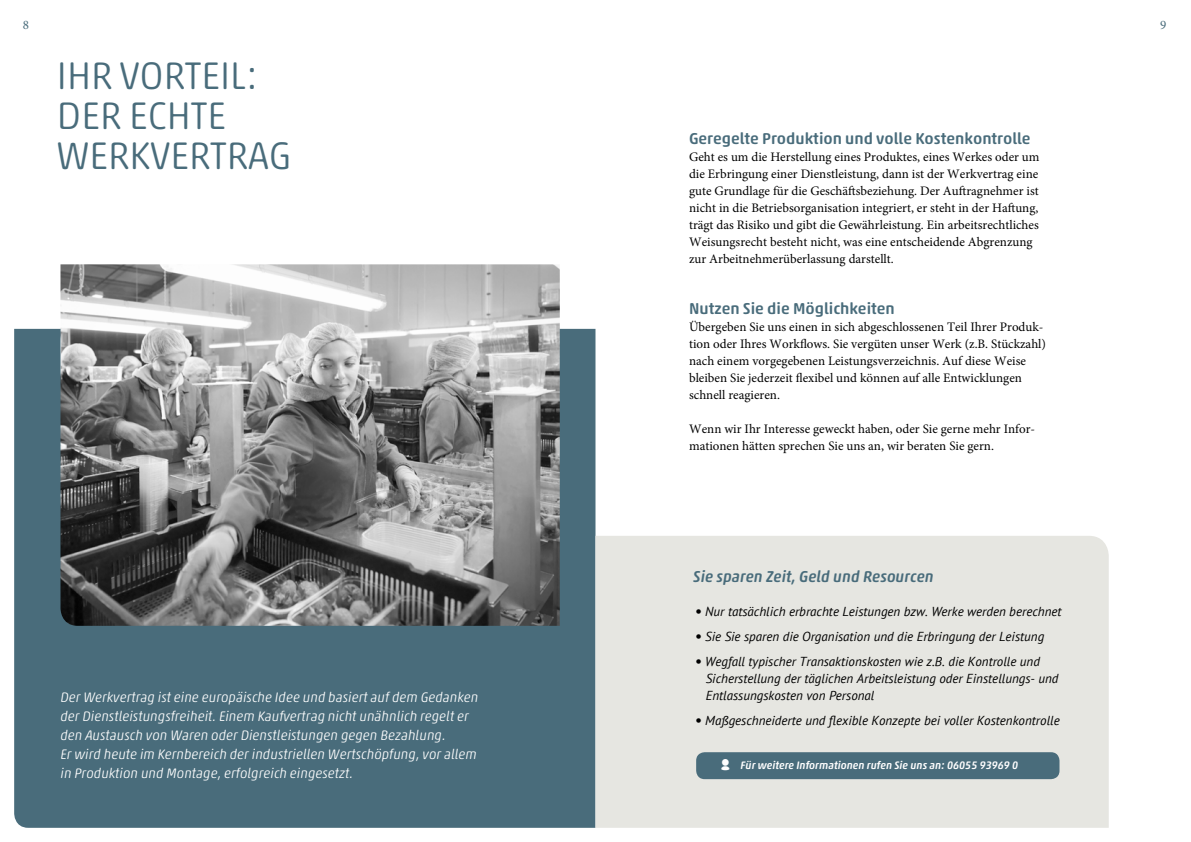
<style>
.page{position:relative;width:1191px;height:842px;background:#fff}
.page>*{position:absolute;margin:0;border:0;box-sizing:border-box;transform-origin:0 0}
.t1{font:300 39px/40px "Akko Rounded Pro";color:#496c7b}
.t2{font:500 16px "Akko Rounded Pro";color:#496c7b}
.t3{font:italic 500 16px "Akko Rounded Pro";color:#496c7b}
.t4{font:italic 300 14px/19px "Akko Rounded Pro";color:#fff}
.t5{font:13px/17px "Minion Pro";color:#000}
.t6{font:italic 13px/17px "PT Sans";color:#000}
.t7{font:13px "Minion Pro";color:#496c7b}
.t8{font:italic 500 11px "Akko Rounded Pro";color:#fff}
.s1{font-family:"Akko Rounded Pro";font-weight:500;font-style:normal}
</style>
<div class="page">
<div style="left:14px;top:329px;width:581px;height:499px;background:#496c7b"></div>
<div style="left:595px;top:536px;width:513px;height:292px;background:#e6e6e1"></div>
<div style="left:696px;top:752px;width:363px;height:27px;background:#496c7b;border-radius:9px"></div>
<img style="left:60px;top:264px;width:500px;height:362px">
<p class="t7" style="left:23px;top:16px;width:8px">8</p>
<p class="t7" style="left:1160px;top:16px;width:8px">9</p>
<h1 class="t1" style="left:57px;top:55px;width:203px">I HR VORTEIL:<br>DER</h1>
<h1 class="t1" style="left:57px;top:95px;width:134px;text-indent:72px">ECHTE<br>WERKVERTRAG</h1>
<p class="t4" style="left:60px;top:687px;width:419px">Der Werkvertrag ist eine europäische Idee und basiert auf dem Gedanken der Dienstleistungsfreiheit. Einem Kaufvertrag nicht unähnlich regelt er den Austausch von Waren oder Dienstleistungen gegen Bezahlung.<br>Er wird heute im Kernbereich der industriellen Wertschöpfung, vor allem in Produktion und Montage, erfolgreich eingesetzt.</p>
<p class="t2" style="left:689px;top:129px;width:343px">Geregelte Produktion und volle Kostenkontrolle</p>
<p class="t5" style="left:689px;top:149px;width:352px">Geht es um die Herstellung eines Produktes, eines Werkes oder um die Erbringung einer Dienstleistung, dann ist der Werkvertrag eine gute Grundlage für die Geschäftsbeziehung. Der Auftragnehmer ist nicht in die Betriebsorganisation integriert, er steht in der Haftung, trägt das Risiko und gibt die Gewährleistung. Ein arbeitsrechtliches Weisungsrecht besteht nicht, was eine entscheidende Abgrenzung zur Arbeitnehmerüberlassung darstellt.</p>
<p class="t2" style="left:689px;top:299px;width:207px">Nutzen Sie die Möglichkeiten</p>
<p class="t5" style="left:689px;top:319px;width:358px">Übergeben Sie uns einen in sich abgeschlossenen Teil Ihrer Produk&shy;tion oder Ihres Workflows. Sie vergüten unser Werk (z.B. Stückzahl) nach einem vorgegebenen Leistungsverzeichnis. Auf diese Weise bleiben Sie jederzeit flexibel und können auf alle Entwicklungen schnell reagieren.</p>
<p class="t5" style="left:689px;top:421px;width:348px">Wenn wir Ihr Interesse geweckt haben, oder Sie gerne mehr Infor&shy;mationen hätten sprechen Sie uns an, wir beraten Sie gern.</p>
<p class="t3" style="left:693px;top:567px;width:242px">Sie sparen Zeit, Geld und Resourcen</p>
<p class="t6" style="left:695px;top:603px;width:368px"><span class="s1">•</span> Nur tatsächlich erbrachte Leistungen bzw. Werke werden berechnet</p>
<p class="t6" style="left:695px;top:628px;width:350px"><span class="s1">•</span> Sie Sie sparen die Organisation und die Erbringung der Leistung</p>
<p class="t6" style="left:705px;top:653px;width:354px;text-indent:-10px"><span class="s1">•</span> Wegfall typischer Transaktionskosten wie z.B. die Kontrolle und<br>Sicherstellung der täglichen Arbeitsleistung oder Einstellungs- und<br>Entlassungskosten von Personal</p>
<p class="t6" style="left:695px;top:712px;width:366px"><span class="s1">•</span> Maßgeschneiderte und flexible Konzepte bei voller Kostenkontrolle</p>
<p class="t8" style="left:740px;top:759px;width:279px">Für weitere Informationen rufen Sie uns an: 06055 93969 0</p>
</div>
